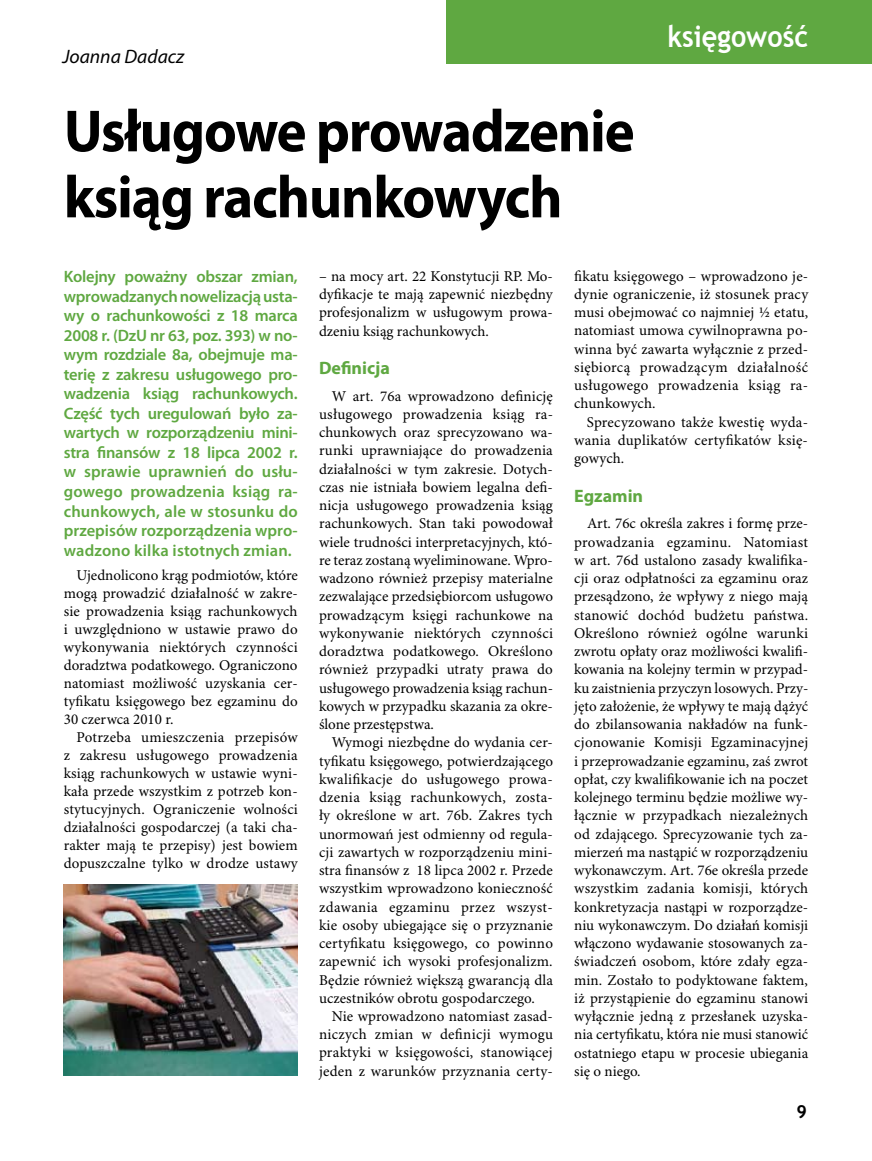
<style>
.page{position:relative;width:872px;height:1161px;background:#fff}
.page>*{position:absolute;margin:0;border:0;box-sizing:border-box;transform-origin:0 0}
.t1{font:700 60px/66px "Myriad Pro";letter-spacing:-.02em;color:#000;scale:.95 1}
.t2{font:700 30px "Trebuchet MS";color:#fff;scale:.9 1}
.t3{font:italic 19.5px "Myriad Pro";color:#000}
.t4{font:700 18px "Myriad Pro";color:#5fa841}
.t5{font:700 18px "Trebuchet MS";color:#000}
.t6{font:600 16.5px/19.5px "Myriad Pro";letter-spacing:.005em;color:#5fa841;text-align:justify}
.t7{font:15px/18.3px "Minion Pro";letter-spacing:.005em;color:#000;text-align:justify}
</style>
<div class="page">
<div style="left:446px;top:0;width:426px;height:64px;background:#5fa841"></div>
<img style="left:64px;top:884px;width:234px;height:192px">
<h3 class="t3" style="left:62px;top:46px;width:123px">Joanna Dadacz</h3>
<h1 class="t1" style="left:64px;top:99px;width:602px">Usługowe prowadzenie ksiąg rachunkowych</h1>
<h2 class="t2" style="left:667px;top:17px;width:158px">księgowość</h2>
<p class="t6" style="left:64px;top:267px;width:235px">Kolejny poważny obszar zmian, wprowadzanych nowelizacją usta&shy;wy o rachunkowości z 18 marca 2008 r. (DzU nr 63, poz. 393) w no&shy;wym rozdziale 8a, obejmuje ma&shy;terię z zakresu usługowego pro&shy;wadzenia ksiąg rachunkowych.<br>Część tych uregulowań było za&shy;wartych w rozporządzeniu mini&shy;stra finansów z 18 lipca 2002 r. w sprawie uprawnień do usłu&shy;gowego prowadzenia ksiąg ra&shy;chunkowych, ale w stosunku do przepisów rozporządzenia wpro&shy;wadzono kilka istotnych zmian.</p>
<p class="t7" style="left:64px;top:567px;width:235px;text-indent:13px">Ujednolicono krąg podmiotów, które mogą prowadzić działalność w zakre&shy;sie prowadzenia ksiąg rachunkowych i uwzględniono w ustawie prawo do wykonywania niektórych czynności doradztwa podatkowego. Ograniczono natomiast możliwość uzyskania cer&shy;tyfikatu księgowego bez egzaminu do 30 czerwca 2010 r.</p>
<p class="t7" style="left:64px;top:729px;width:236px;text-indent:13px">Potrzeba umieszczenia przepisów z zakresu usługowego prowadzenia ksiąg rachunkowych w ustawie wyni&shy;kała przede wszystkim z potrzeb kon&shy;stytucyjnych. Ograniczenie wolności działalności gospodarczej (a taki cha&shy;rakter mają te przepisy) jest bowiem dopuszczalne tylko w drodze ustawy</p>
<p class="t7" style="left:319px;top:268px;width:235px">– na mocy art. 22 Konstytucji RP. Mo&shy;dyfikacje te mają zapewnić niezbędny profesjonalizm w usługowym prowa&shy;dzeniu ksiąg rachunkowych.</p>
<p class="t4" style="left:319px;top:358px;width:72px">Definicja</p>
<p class="t7" style="left:319px;top:387px;width:235px;text-indent:13px">W art. 76a wprowadzono definicję usługowego prowadzenia ksiąg ra&shy;chunkowych oraz sprecyzowano wa&shy;runki uprawniające do prowadzenia działalności w tym zakresie. Dotych&shy;czas nie istniała bowiem legalna defi&shy;nicja usługowego prowadzenia ksiąg rachunkowych. Stan taki powodował wiele trudności interpretacyjnych, któ&shy;re teraz zostaną wyeliminowane. Wpro&shy;wadzono również przepisy materialne zezwalające przedsiębiorcom usługowo prowadzącym księgi rachunkowe na wykonywanie niektórych czynności doradztwa podatkowego. Określono również przypadki utraty prawa do usługowego prowadzenia ksiąg rachun&shy;kowych w przypadku skazania za okre&shy;ślone przestępstwa.</p>
<p class="t7" style="left:319px;top:734px;width:236px;text-indent:13px">Wymogi niezbędne do wydania cer&shy;tyfikatu księgowego, potwierdzającego kwalifikacje do usługowego prowa&shy;dzenia ksiąg rachunkowych, zosta&shy;ły określone w art. 76b. Zakres tych unormowań jest odmienny od regula&shy;cji zawartych w rozporządzeniu mini&shy;stra finansów z 18 lipca 2002 r. Przede wszystkim wprowadzono konieczność zdawania egzaminu przez wszyst&shy;kie osoby ubiegające się o przyznanie certyfikatu księgowego, co powinno zapewnić ich wysoki profesjonalizm.<br>Będzie również większą gwarancją dla uczestników obrotu gospodarczego.</p>
<p class="t7" style="left:319px;top:1007px;width:235px;text-indent:13px">Nie wprowadzono natomiast zasad&shy;niczych zmian w definicji wymogu praktyki w księgowości, stanowiącej jeden z warunków przyznania certy-</p>
<p class="t7" style="left:574px;top:267px;width:235px">fikatu księgowego – wprowadzono je&shy;dynie ograniczenie, iż stosunek pracy musi obejmować co najmniej ½ etatu, natomiast umowa cywilnoprawna po&shy;winna być zawarta wyłącznie z przed&shy;siębiorcą prowadzącym działalność usługowego prowadzenia ksiąg ra&shy;chunkowych.</p>
<p class="t7" style="left:574px;top:413px;width:235px;text-indent:13px">Sprecyzowano także kwestię wyda&shy;wania duplikatów certyfikatów księ&shy;gowych.</p>
<p class="t4" style="left:574px;top:485px;width:70px">Egzamin</p>
<p class="t7" style="left:574px;top:515px;width:236px;text-indent:13px">Art. 76c określa zakres i formę prze&shy;prowadzania egzaminu. Natomiast w art. 76d ustalono zasady kwalifika&shy;cji oraz odpłatności za egzaminu oraz przesądzono, że wpływy z niego mają stanowić dochód budżetu państwa.<br>Określono również ogólne warunki zwrotu opłaty oraz możliwości kwalifi&shy;kowania na kolejny termin w przypad&shy;ku zaistnienia przyczyn losowych. Przy&shy;jęto założenie, że wpływy te mają dążyć do zbilansowania nakładów na funk&shy;cjonowanie Komisji Egzaminacyjnej i przeprowadzanie egzaminu, zaś zwrot opłat, czy kwalifikowanie ich na poczet kolejnego terminu będzie możliwe wy&shy;łącznie w przypadkach niezależnych od zdającego. Sprecyzowanie tych za&shy;mierzeń ma nastąpić w rozporządzeniu wykonawczym. Art. 76e określa przede wszystkim zadania komisji, których konkretyzacja nastąpi w rozporządze&shy;niu wykonawczym. Do działań komisji włączono wydawanie stosowanych za&shy;świadczeń osobom, które zdały egza&shy;min. Zostało to podyktowane faktem, iż przystąpienie do egzaminu stanowi wyłącznie jedną z przesłanek uzyska&shy;nia certyfikatu, która nie musi stanowić ostatniego etapu w procesie ubiegania się o niego.</p>
<p class="t5" style="left:796px;top:1101px;width:12px">9</p>
</div>
